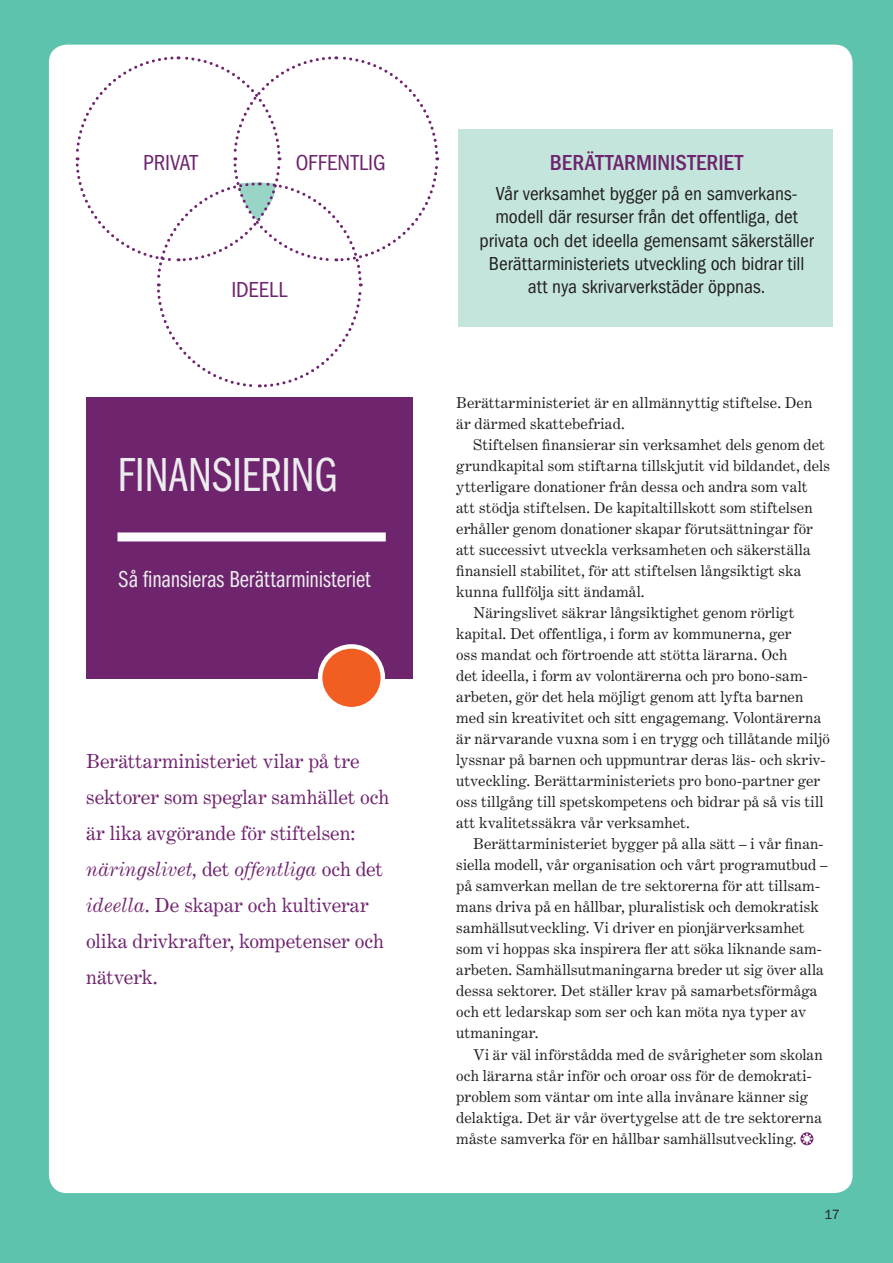
<style>
.page{position:relative;width:893px;height:1263px;background:#5dc3ad}
.page>*{position:absolute;margin:0;border:0;box-sizing:border-box;transform-origin:0 0}
.t1{font:49.5px "ITC Franklin Gothic Std Bk Cp";letter-spacing:-.005em;color:#ececee}
.t2{font:24px "ITC Franklin Gothic Std Bk Cp";color:#ececee}
.t3{font:condensed 22.5px "ITC Franklin Gothic Std";color:#6f246e}
.t4{font:500 condensed 22.5px "ITC Franklin Gothic Std";color:#6f246e}
.t5{font:19.5px/36px "Century Expanded LT Std";color:#6f246e}
.t6{font:condensed 19.5px/23.4px "ITC Franklin Gothic Std";letter-spacing:-.005em;color:#231f20;text-align:center}
.t7{font:15px/21px "Century Expanded LT Std";letter-spacing:.005em;color:#231f20}
.t8{font:13.5px "ITC Franklin Gothic Std";color:#231f20}
.s1{font-style:italic}
</style>
<div class="page">
<div style="left:49px;top:45px;width:804px;height:1148px;background:#fff;border-radius:18px"></div>
<div style="left:86px;top:397px;width:327px;height:282px;background:#6f246e"></div>
<div style="left:117px;top:532px;width:269px;height:9px;background:#fff"></div>
<svg style="left:800px;top:1132px;width:13px;height:13px"></svg>
<div style="left:320px;top:646px;width:63px;height:63px;background:#f25d21;border-radius:50%"></div>
<div style="left:318px;top:644px;width:67px;height:67px;border:4px solid #fff;border-radius:50%"></div>
<div style="left:458px;top:129px;width:375px;height:198px;background:#c3e5dc"></div>
<svg style="left:75px;top:56px;width:365px;height:332px"></svg>
<h3 class="t3" style="left:143px;top:150px;width:57px">PRIVAT</h3>
<h3 class="t4" style="left:550px;top:150px;width:195px">BERÄTTARMINISTERIET</h3>
<h3 class="t6" style="left:479px;top:182px;width:336px">Vår verksamhet bygger på en samverkans-- modell där resurser från det offentliga, det privata och det ideella gemensamt säkerställer Berättarministeriets utveckling och bidrar till att nya skrivarverkstäder öppnas.</h3>
<h3 class="t3" style="left:296px;top:150px;width:92px">OFFENTLIG</h3>
<h3 class="t3" style="left:231px;top:276px;width:57px">IDEELL</h3>
<h1 class="t1" style="left:117px;top:448px;width:221px">FINANSIERING</h1>
<h2 class="t2" style="left:119px;top:566px;width:254px">Så finansieras Berättarministeriet</h2>
<h3 class="t5" style="left:86px;top:743px;width:305px">Berättarministeriet vilar på tre sektorer som speglar samhället och är lika avgörande för stiftelsen: <span class="s1">näringslivet,</span> det <span class="s1">offentliga</span> och det <span class="s1">ideella</span>. De skapar och kultiverar olika drivkrafter, kompetenser och nätverk.</h3>
<p class="t7" style="left:456px;top:392px;width:358px">Berättarministeriet är en allmännyttig stiftelse. Den är därmed skattebefriad.</p>
<p class="t7" style="left:473px;top:434px;width:353px">Stiftelsen finansierar sin verksamhet dels genom det</p>
<p class="t7" style="left:456px;top:455px;width:375px">grundkapital som stiftarna tillskjutit vid bildandet, dels</p>
<p class="t7" style="left:456px;top:476px;width:353px">ytterligare donationer från dessa och andra som valt</p>
<p class="t7" style="left:456px;top:497px;width:358px">att stödja stiftelsen. De kapitaltillskott som stiftelsen</p>
<p class="t7" style="left:456px;top:518px;width:358px">erhåller genom donationer skapar förutsättningar för</p>
<p class="t7" style="left:456px;top:539px;width:356px">att successivt utveckla verksamheten och säkerställa</p>
<p class="t7" style="left:456px;top:560px;width:346px">finansiell stabilitet, för att stiftelsen långsiktigt ska</p>
<p class="t7" style="left:456px;top:581px;width:190px">kunna fullfölja sitt ändamål.</p>
<p class="t7" style="left:473px;top:602px;width:323px">Näringslivet säkrar långsiktighet genom rörligt</p>
<p class="t7" style="left:456px;top:623px;width:337px">kapital. Det offentliga, i form av kommunerna, ger</p>
<p class="t7" style="left:456px;top:644px;width:333px">oss mandat och förtroende att stötta lärarna. Och</p>
<p class="t7" style="left:456px;top:665px;width:352px">det ideella, i form av volontärerna och pro bono-sam-</p>
<p class="t7" style="left:456px;top:686px;width:349px">arbeten, gör det hela möjligt genom att lyfta barnen</p>
<p class="t7" style="left:456px;top:707px;width:366px">med sin kreativitet och sitt engagemang. Volontärerna</p>
<p class="t7" style="left:456px;top:728px;width:375px">är närvarande vuxna som i en trygg och tillåtande miljö</p>
<p class="t7" style="left:456px;top:749px;width:371px">lyssnar på barnen och uppmuntrar deras läs- och skriv-</p>
<p class="t7" style="left:456px;top:770px;width:365px">utveckling. Berättarministeriets pro bono-partner ger</p>
<p class="t7" style="left:456px;top:791px;width:369px">oss tillgång till spetskompetens och bidrar på så vis till</p>
<p class="t7" style="left:456px;top:812px;width:235px">att kvalitetssäkra vår verksamhet.</p>
<p class="t7" style="left:473px;top:833px;width:352px">Berättarministeriet bygger på alla sätt – i vår finan-</p>
<p class="t7" style="left:456px;top:854px;width:373px">siella modell, vår organisation och vårt programutbud –</p>
<p class="t7" style="left:456px;top:875px;width:365px">på samverkan mellan de tre sektorerna för att tillsam-</p>
<p class="t7" style="left:456px;top:896px;width:364px">mans driva på en hållbar, pluralistisk och demokratisk</p>
<p class="t7" style="left:456px;top:917px;width:350px">samhällsutveckling. Vi driver en pionjärverksamhet</p>
<p class="t7" style="left:456px;top:938px;width:367px">som vi hoppas ska inspirera fler att söka liknande sam-</p>
<p class="t7" style="left:456px;top:959px;width:369px">arbeten. Samhällsutmaningarna breder ut sig över alla</p>
<p class="t7" style="left:456px;top:980px;width:363px">dessa sektorer. Det ställer krav på samarbetsförmåga</p>
<p class="t7" style="left:456px;top:1001px;width:352px">och ett ledarskap som ser och kan möta nya typer av</p>
<p class="t7" style="left:456px;top:1022px;width:84px">utmaningar.</p>
<p class="t7" style="left:473px;top:1043px;width:351px">Vi är väl införstådda med de svårigheter som skolan</p>
<p class="t7" style="left:456px;top:1064px;width:357px">och lärarna står inför och oroar oss för de demokrati-</p>
<p class="t7" style="left:456px;top:1085px;width:353px">problem som väntar om inte alla invånare känner sig</p>
<p class="t7" style="left:456px;top:1106px;width:367px">delaktiga. Det är vår övertygelse att de tre sektorerna</p>
<p class="t7" style="left:456px;top:1127px;width:342px">måste samverka för en hållbar samhällsutveckling.</p>
<p class="t8" style="left:824px;top:1207px;width:17px">17</p>
</div>
